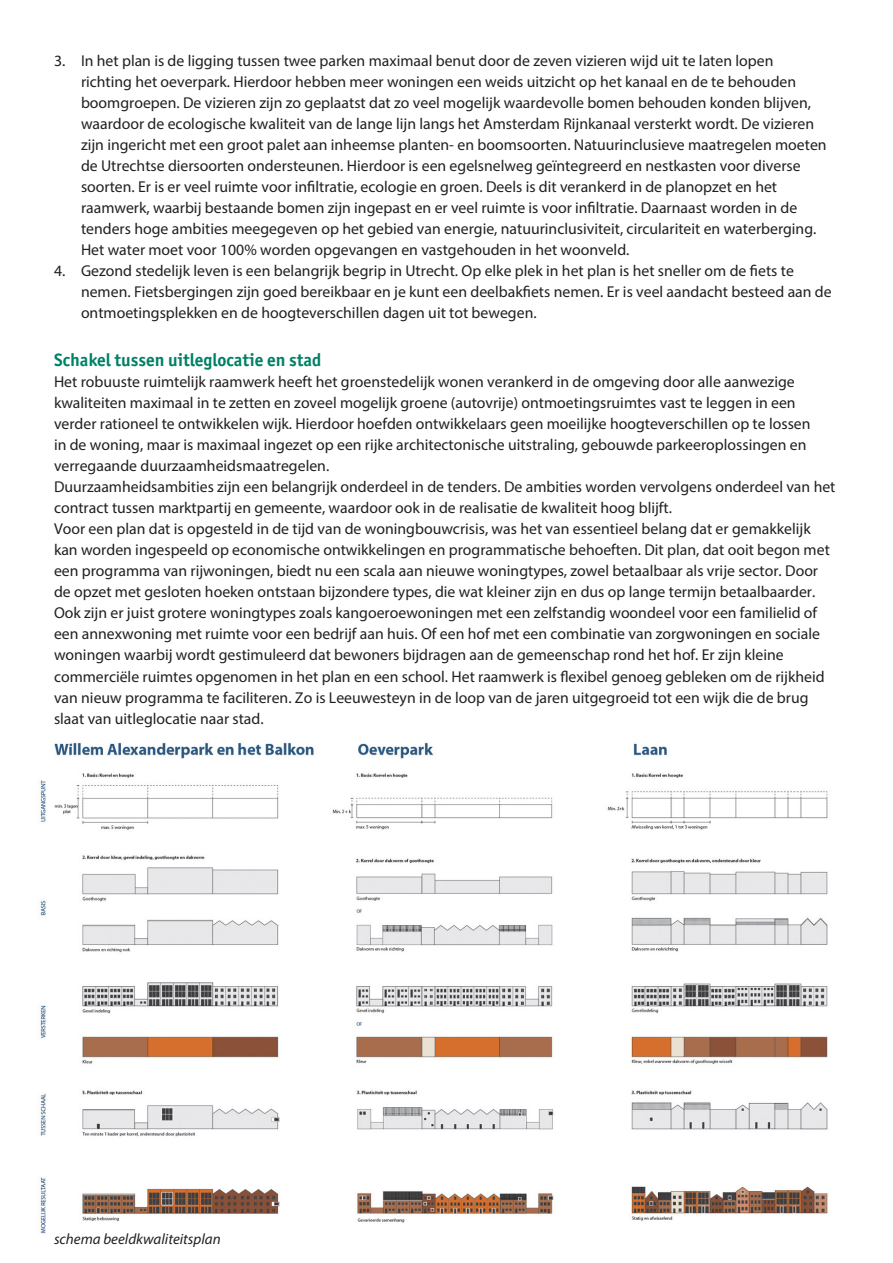
<style>
.page{position:relative;width:893px;height:1263px;background:#fff}
.page>*{position:absolute;margin:0;border:0;box-sizing:border-box;transform-origin:0 0}
.t1{font:700 18px "Officina Sans ITC Pro";color:#008165}
.Paragraph_Bodytekst{font:15.75px/21px "Myriad Pro";color:#231f20}
.t2{font:italic 15px "Myriad Pro";color:#231f20}
</style>
<div class="page">
<img style="left:38px;top:742px;width:790px;height:492px">
<p class="Paragraph_Bodytekst" style="left:81px;top:50px;width:747px;text-indent:-27px">3. In het plan is de ligging tussen twee parken maximaal benut door de zeven vizieren wijd uit te laten lopen richting het oeverpark. Hierdoor hebben meer woningen een weids uitzicht op het kanaal en de te behouden boomgroepen. De vizieren zijn zo geplaatst dat zo veel mogelijk waardevolle bomen behouden konden blijven, waardoor de ecologische kwaliteit van de lange lijn langs het Amsterdam Rijnkanaal versterkt wordt. De vizieren zijn ingericht met een groot palet aan inheemse planten- en boomsoorten. Natuurinclusieve maatregelen moeten de Utrechtse diersoorten ondersteunen. Hierdoor is een egelsnelweg geïntegreerd en nestkasten voor diverse soorten. Er is er veel ruimte voor infiltratie, ecologie en groen. Deels is dit verankerd in de planopzet en het raamwerk, waarbij bestaande bomen zijn ingepast en er veel ruimte is voor infiltratie. Daarnaast worden in de tenders hoge ambities meegegeven op het gebied van energie, natuurinclusiviteit, circulariteit en waterberging.<br>Het water moet voor 100% worden opgevangen en vastgehouden in het woonveld.</p>
<p class="Paragraph_Bodytekst" style="left:81px;top:260px;width:752px;text-indent:-27px">4. Gezond stedelijk leven is een belangrijk begrip in Utrecht. Op elke plek in het plan is het sneller om de fiets te nemen. Fietsbergingen zijn goed bereikbaar en je kunt een deelbakfiets nemen. Er is veel aandacht besteed aan de ontmoetingsplekken en de hoogteverschillen dagen uit tot bewegen.</p>
<p class="t1" style="left:54px;top:349px;width:269px">Schakel tussen uitleglocatie en stad</p>
<p class="Paragraph_Bodytekst" style="left:54px;top:371px;width:758px">Het robuuste ruimtelijk raamwerk heeft het groenstedelijk wonen verankerd in de omgeving door alle aanwezige kwaliteiten maximaal in te zetten en zoveel mogelijk groene (autovrije) ontmoetingsruimtes vast te leggen in een verder rationeel te ontwikkelen wijk. Hierdoor hoefden ontwikkelaars geen moeilijke hoogteverschillen op te lossen in de woning, maar is maximaal ingezet op een rijke architectonische uitstraling, gebouwde parkeeroplossingen en verregaande duurzaamheidsmaatregelen.</p>
<p class="Paragraph_Bodytekst" style="left:54px;top:476px;width:783px">Duurzaamheidsambities zijn een belangrijk onderdeel in de tenders. De ambities worden vervolgens onderdeel van het contract tussen marktpartij en gemeente, waardoor ook in de realisatie de kwaliteit hoog blijft.</p>
<p class="Paragraph_Bodytekst" style="left:54px;top:518px;width:777px">Voor een plan dat is opgesteld in de tijd van de woningbouwcrisis, was het van essentieel belang dat er gemakkelijk kan worden ingespeeld op economische ontwikkelingen en programmatische behoeften. Dit plan, dat ooit begon met een programma van rijwoningen, biedt nu een scala aan nieuwe woningtypes, zowel betaalbaar als vrije sector. Door de opzet met gesloten hoeken ontstaan bijzondere types, die wat kleiner zijn en dus op lange termijn betaalbaarder.<br>Ook zijn er juist grotere woningtypes zoals kangoeroewoningen met een zelfstandig woondeel voor een familielid of een annexwoning met ruimte voor een bedrijf aan huis. Of een hof met een combinatie van zorgwoningen en sociale woningen waarbij wordt gestimuleerd dat bewoners bijdragen aan de gemeenschap rond het hof. Er zijn kleine commerciële ruimtes opgenomen in het plan en een school. Het raamwerk is flexibel genoeg gebleken om de rijkheid van nieuw programma te faciliteren. Zo is Leeuwesteyn in de loop van de jaren uitgegroeid tot een wijk die de brug slaat van uitleglocatie naar stad.</p>
<p class="t2" style="left:54px;top:1230px;width:168px">schema beeldkwaliteitsplan</p>
</div>
